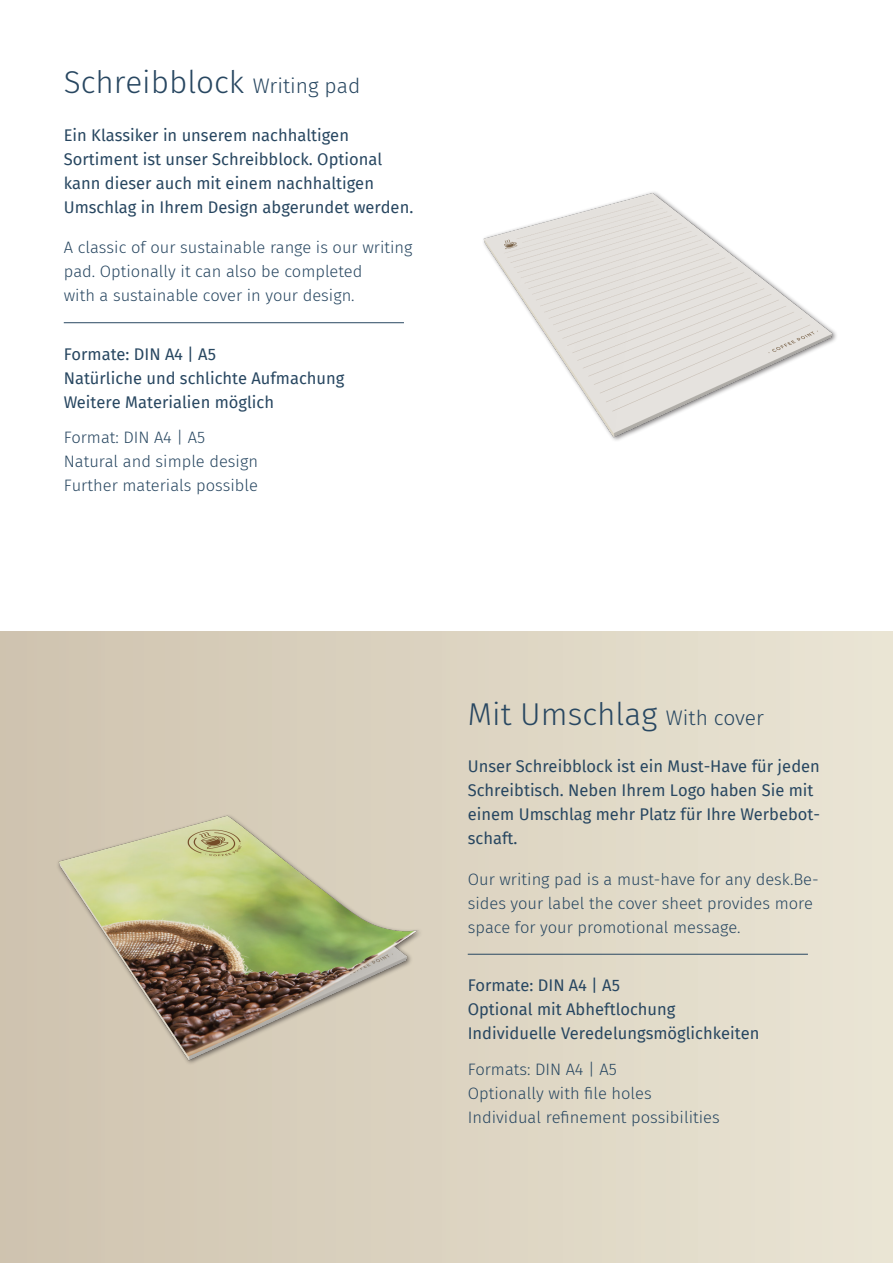
<style>
.page{position:relative;width:893px;height:1263px;background:#fff}
.page>*{position:absolute;margin:0;border:0;box-sizing:border-box;transform-origin:0 0}
.t1{font:300 31.5px "Fira Sans";color:#284761}
.t2{font:16.5px/24px "Fira Sans";color:#284761}
.t3{font:300 16.5px/24px "Fira Sans";color:#284761}
.s1{font-size:21px}
</style>
<div class="page">
<div style="left:0;top:631px;width:893px;height:632px;background:linear-gradient(to right,#cfc3af,#eae5d4)"></div>
<hr style="left:64px;top:322px;width:340px;height:1px;background:#284761">
<img style="left:483px;top:192px;width:354px;height:249px">
<hr style="left:468px;top:954px;width:340px;height:1px;background:#284761">
<img style="left:21px;top:716px;width:425px;height:426px">
<h1 class="t1" style="left:64px;top:60px;width:298px">Schreibblock <span class="s1">Writing pad</span></h1>
<p class="t2" style="left:64px;top:122px;width:351px">Ein Klassiker in unserem nachhaltigen Sortiment ist unser Schreibblock. Optional kann dieser auch mit einem nachhaltigen Umschlag in Ihrem Design abgerundet werden.</p>
<p class="t3" style="left:64px;top:235px;width:350px">A classic of our sustainable range is our writing pad. Optionally it can also be completed<br>with a sustainable cover in your design.</p>
<p class="t2" style="left:64px;top:342px;width:282px">Formate: DIN A4 | A5<br>Natürliche und schlichte Aufmachung<br>Weitere Materialien möglich</p>
<p class="t3" style="left:64px;top:426px;width:196px">Format: DIN A4 | A5<br>Natural and simple design<br>Further materials possible</p>
<h1 class="t1" style="left:468px;top:691px;width:298px">Mit Umschlag <span class="s1">With cover</span></h1>
<p class="t2" style="left:468px;top:754px;width:354px">Unser Schreibblock ist ein Must-Have für jeden Schreibtisch. Neben Ihrem Logo haben Sie mit einem Umschlag mehr Platz für Ihre Werbebot&shy;schaft.</p>
<p class="t3" style="left:468px;top:867px;width:353px">Our writing pad is a must-have for any desk.Be&shy;sides your label the cover sheet provides more space for your promotional message.</p>
<p class="t2" style="left:468px;top:973px;width:293px">Formate: DIN A4 | A5<br>Optional mit Abheftlochung<br>Individuelle Veredelungsmöglichkeiten</p>
<p class="t3" style="left:468px;top:1057px;width:254px">Formats: DIN A4 | A5<br>Optionally with file holes<br>Individual refinement possibilities</p>
</div>
